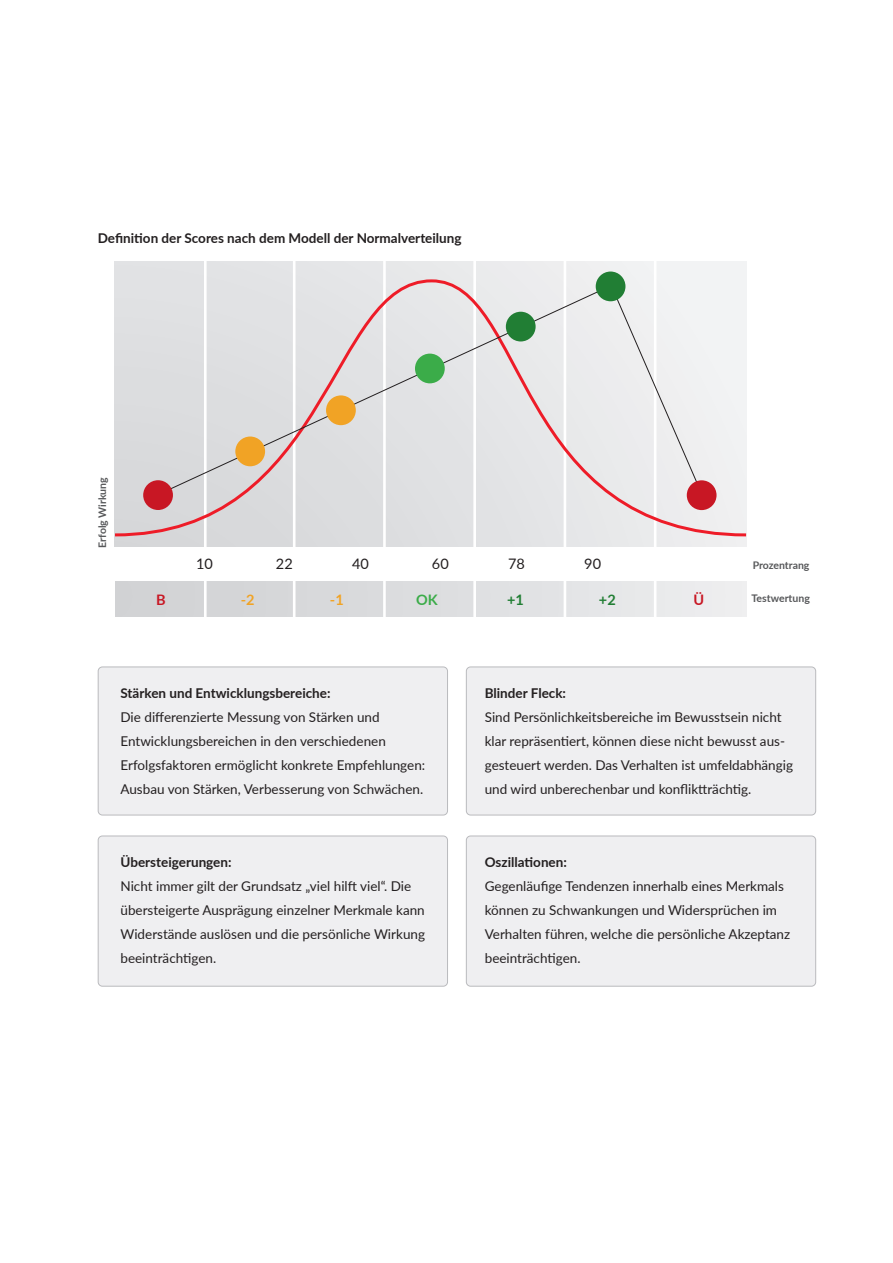
<style>
.page{position:relative;width:893px;height:1263px;background:#fff}
.page>*{position:absolute;margin:0;border:0;box-sizing:border-box;transform-origin:0 0}
.t1{font:14.55px "Lato";color:#231f20}
.t2{font:700 14.55px "Lato";color:#f1a325}
.t3{font:700 14.55px "Lato";color:#217e34}
.t4{font:700 14.55px "Lato";color:#c81724}
.t5{font:700 14.55px "Lato";color:#3bac49}
.t6{font:13.5px/24px "Lato";color:#231f20}
.t7{font:700 13.5px "Lato";color:#231f20}
.t8{font:700 10.5px "Lato";color:#57585a}
</style>
<div class="page">
<div style="left:98px;top:667px;width:349px;height:148px;background:#ececee;border-radius:4px"></div>
<div style="left:98px;top:666px;width:350px;height:149px;border:1px solid #a8a9ad;border-radius:4px"></div>
<div style="left:98px;top:836px;width:349px;height:150px;background:#ececee;border-radius:4px"></div>
<div style="left:98px;top:836px;width:350px;height:150px;border:1px solid #a8a9ad;border-radius:4px"></div>
<div style="left:466px;top:667px;width:350px;height:148px;background:#ececee;border-radius:4px"></div>
<div style="left:466px;top:666px;width:350px;height:149px;border:1px solid #a8a9ad;border-radius:4px"></div>
<div style="left:466px;top:836px;width:350px;height:150px;background:#ececee;border-radius:4px"></div>
<div style="left:466px;top:836px;width:350px;height:150px;border:1px solid #a8a9ad;border-radius:4px"></div>
<div style="left:115px;top:262px;width:631px;height:285px;background:linear-gradient(to right,#dadbdd,#f1f2f3)"></div>
<div style="left:115px;top:581px;width:631px;height:36px;background:linear-gradient(to right,#cfd0d2,#ecedef)"></div>
<hr style="left:204px;top:258px;width:3px;height:363px;background:#fff">
<hr style="left:293px;top:258px;width:3px;height:363px;background:#fff">
<hr style="left:383px;top:258px;width:3px;height:363px;background:#fff">
<hr style="left:473px;top:258px;width:3px;height:363px;background:#fff">
<hr style="left:564px;top:258px;width:2px;height:363px;background:#fff">
<hr style="left:654px;top:258px;width:2px;height:363px;background:#fff">
<svg style="left:114px;top:278px;width:633px;height:260px"></svg>
<svg style="left:156px;top:285px;width:547px;height:211px;background:#e4e1e3"></svg>
<div style="left:143px;top:480px;width:30px;height:30px;background:#c81724;border-radius:50%"></div>
<div style="left:235px;top:436px;width:30px;height:30px;background:#f1a325;border-radius:50%"></div>
<div style="left:326px;top:395px;width:30px;height:30px;background:#f1a325;border-radius:50%"></div>
<div style="left:415px;top:354px;width:30px;height:29px;background:#3bac49;border-radius:50%"></div>
<div style="left:506px;top:312px;width:30px;height:29px;background:#217e34;border-radius:50%"></div>
<div style="left:596px;top:271px;width:29px;height:30px;background:#217e34;border-radius:50%"></div>
<div style="left:687px;top:480px;width:29px;height:30px;background:#c81724;border-radius:50%"></div>
<p class="t7" style="left:98px;top:228px;width:365px">Definition der Scores nach dem Modell der Normalverteilung</p>
<p class="t8" style="left:95px;top:548px;width:72px;rotate:-90deg">Erfolg Wirkung</p>
<p class="t1" style="left:196px;top:556px;width:18px">10</p>
<p class="t1" style="left:276px;top:556px;width:18px">22</p>
<p class="t1" style="left:352px;top:556px;width:18px">40</p>
<p class="t1" style="left:432px;top:556px;width:18px">60</p>
<p class="t1" style="left:508px;top:556px;width:18px">78</p>
<p class="t1" style="left:584px;top:556px;width:18px">90</p>
<p class="t8" style="left:753px;top:558px;width:58px">Prozentrang</p>
<p class="t4" style="left:156px;top:591px;width:11px">B</p>
<p class="t2" style="left:241px;top:591px;width:15px">-2</p>
<p class="t2" style="left:330px;top:591px;width:15px">-1</p>
<p class="t5" style="left:416px;top:591px;width:23px">OK</p>
<p class="t3" style="left:507px;top:591px;width:18px">+1</p>
<p class="t3" style="left:599px;top:591px;width:18px">+2</p>
<p class="t4" style="left:693px;top:591px;width:12px">Ü</p>
<p class="t8" style="left:752px;top:591px;width:60px">Testwertung</p>
<p class="t7" style="left:120px;top:683px;width:212px">Stärken und Entwicklungsbereiche:</p>
<p class="t6" style="left:120px;top:704px;width:306px">Die differenzierte Messung von Stärken und Entwicklungsbereichen in den verschiedenen Erfolgsfaktoren ermöglicht konkrete Empfehlungen:<br>Ausbau von Stärken, Verbesserung von Schwächen.</p>
<p class="t7" style="left:120px;top:852px;width:113px">Übersteigerungen:</p>
<p class="t6" style="left:120px;top:873px;width:306px">Nicht immer gilt der Grundsatz „viel hilft viel“. Die übersteigerte Ausprägung einzelner Merkmale kann Widerstände auslösen und die persönliche Wirkung beeinträchtigen.</p>
<p class="t7" style="left:485px;top:683px;width:83px">Blinder Fleck:</p>
<p class="t6" style="left:485px;top:705px;width:310px">Sind Persönlichkeitsbereiche im Bewusstsein nicht klar repräsentiert, können diese nicht bewusst aus&shy;gesteuert werden. Das Verhalten ist umfeldabhängig und wird unberechenbar und konfliktträchtig.</p>
<p class="t7" style="left:485px;top:852px;width:84px">Oszillationen:</p>
<p class="t6" style="left:485px;top:874px;width:307px">Gegenläufige Tendenzen innerhalb eines Merkmals können zu Schwankungen und Widersprüchen im Verhalten führen, welche die persönliche Akzeptanz beeinträchtigen.</p>
</div>
